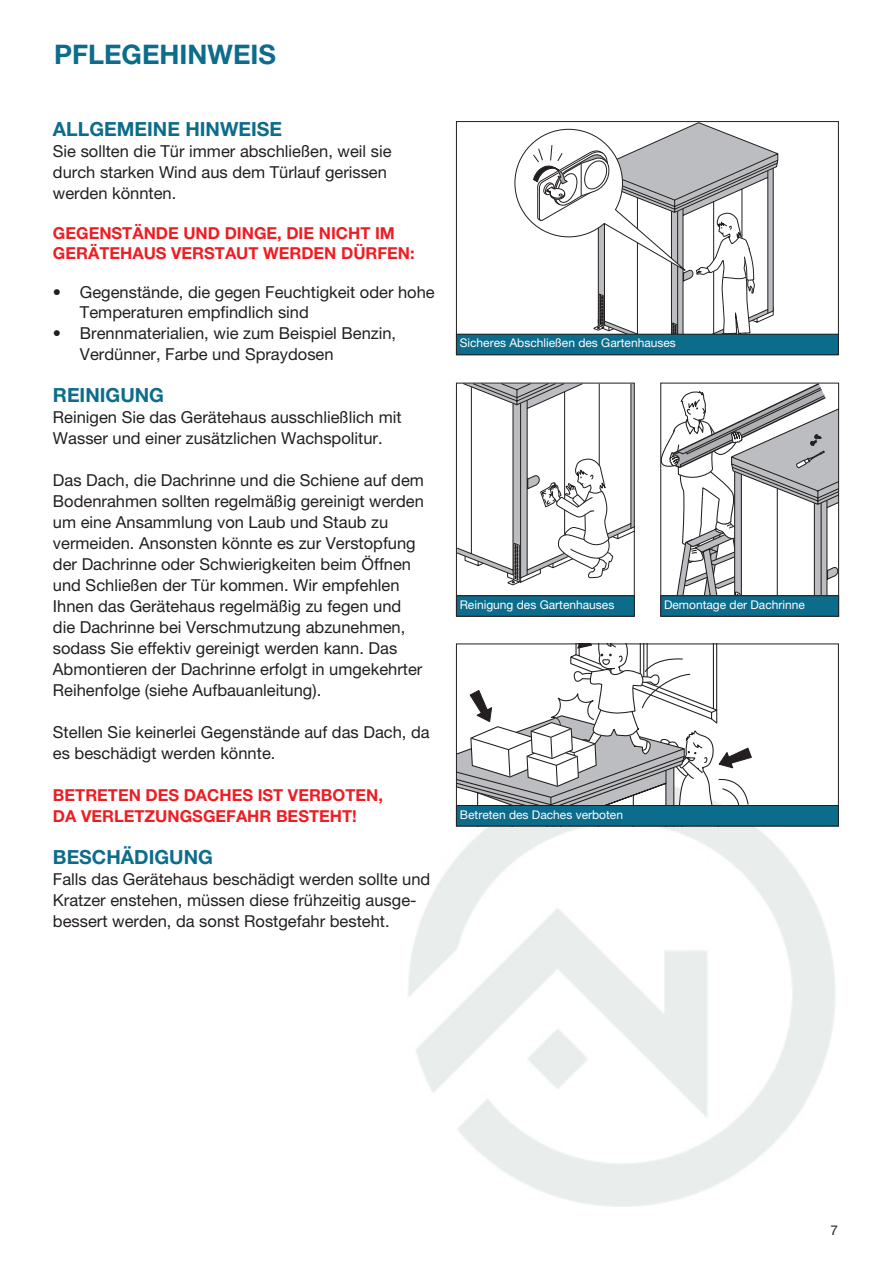
<style>
.page{position:relative;width:893px;height:1263px;background:#fff}
.page>*{position:absolute;margin:0;border:0;box-sizing:border-box;transform-origin:0 0}
.t1{font:700 27px "Helvetica Neue LT";color:#0c6c8c}
.t2{font:700 27px "Helvetica Neue";color:#0c6c8c}
.t3{font:700 19.5px "Helvetica Neue";color:#0c6c8c}
.t4{font:16.5px/21px "Helvetica Neue";color:#231f20}
.t5{font:700 16.5px "Helvetica Neue";letter-spacing:.055em;color:#ee1d23}
.t6{font:13.5px "Helvetica Neue LT";color:#231f20}
.t7{font:12px "Helvetica Neue";color:#fff}
</style>
<div class="page">
<img style="left:408px;top:781px;width:427px;height:426px">
<svg style="left:458px;top:645px;width:294px;height:160px"></svg>
<hr style="left:633px;top:795px;width:1px;height:31px;background:#231f20">
<div style="left:456px;top:643px;width:383px;height:183px;border:1px solid #231f20"></div>
<div style="left:456px;top:805px;width:382px;height:21px;background:#0c6c8c"></div>
<div style="left:456px;top:805px;width:383px;height:21px;border:1px solid #231f20"></div>
<svg style="left:515px;top:123px;width:263px;height:211px"></svg>
<div style="left:456px;top:334px;width:382px;height:21px;background:#0c6c8c"></div>
<div style="left:456px;top:334px;width:383px;height:21px;border:1px solid #231f20"></div>
<svg style="left:662px;top:385px;width:175px;height:210px"></svg>
<div style="left:660px;top:383px;width:179px;height:234px;border:1px solid #231f20"></div>
<svg style="left:458px;top:385px;width:175px;height:200px"></svg>
<div style="left:456px;top:383px;width:179px;height:234px;border:1px solid #231f20"></div>
<div style="left:661px;top:596px;width:178px;height:20px;background:#0c6c8c"></div>
<div style="left:660px;top:595px;width:179px;height:22px;border:1px solid #231f20"></div>
<div style="left:456px;top:596px;width:178px;height:20px;background:#0c6c8c"></div>
<div style="left:456px;top:595px;width:179px;height:22px;border:1px solid #231f20"></div>
<h1 class="t1" style="left:54px;top:38px;width:479px">AUFBAUANLEITUNG SAPPORO 2215</h1>
<h1 class="t2" style="left:54px;top:38px;width:18px">PFLEGEHINWEIS</h1>
<p class="t3" style="left:53px;top:117px;width:231px">ALLGEMEINE HINWEISE</p>
<p class="t4" style="left:53px;top:141px;width:340px">Sie sollten die Tür immer abschließen, weil sie durch starken Wind aus dem Türlauf gerissen werden könnten.</p>
<p class="t5" style="left:53px;top:223px;width:25px">GEGENST</p>
<p class="t5" style="left:132px;top:223px;width:24px">ÄNDE</p>
<p class="t5" style="left:183px;top:223px;width:65px">UND DINGE</p>
<p class="t5" style="left:277px;top:223px;width:19px">, DIE</p>
<p class="t5" style="left:319px;top:223px;width:12px">NICHT</p>
<p class="t5" style="left:375px;top:223px;width:10px">IM</p>
<p class="t5" style="left:53px;top:243px;width:59px">GERÄTEHA</p>
<p class="t5" style="left:144px;top:243px;width:50px">US VERSTA</p>
<p class="t5" style="left:236px;top:243px;width:40px">UT WERDEN</p>
<p class="t5" style="left:341px;top:243px;width:37px">DÜRFEN</p>
<p class="t5" style="left:410px;top:243px;width:6px">:</p>
<p class="t4" style="left:80px;top:282px;width:356px;line-height:19.8px;text-indent:-27px">• Gegenstände, die gegen Feuchtigkeit oder hohe<br>Temperaturen empfindlich sind</p>
<p class="t4" style="left:80px;top:323px;width:318px;text-indent:-27px">• Brennmaterialien, wie zum Beispiel Benzin,<br>Verdünner, Farbe und Spraydosen</p>
<p class="t3" style="left:53px;top:383px;width:113px">REINIGUNG</p>
<p class="t4" style="left:53px;top:407px;width:350px">Reinigen Sie das Gerätehaus ausschließlich mit<br>Wasser und einer zusätzlichen Wachspolitur.</p>
<p class="t4" style="left:53px;top:470px;width:373px">Das Dach, die Dachrinne und die Schiene auf dem Bodenrahmen sollten regelmäßig gereinigt werden um eine Ansammlung von Laub und Staub zu vermeiden. Ansonsten könnte es zur Verstopfung der Dachrinne oder Schwierigkeiten beim Öffnen und Schließen der Tür kommen. Wir empfehlen Ihnen das Gerätehaus regelmäßig zu fegen und die Dachrinne bei Verschmutzung abzunehmen, sodass Sie effektiv gereinigt werden kann. Das Abmontieren der Dachrinne erfolgt in umgekehrter Reihenfolge (siehe Aufbauanleitung).</p>
<p class="t4" style="left:53px;top:722px;width:378px">Stellen Sie keinerlei Gegenstände auf das Dach, da es beschädigt werden könnte.</p>
<p class="t5" style="left:53px;top:785px;width:24px">BETRETEN</p>
<p class="t5" style="left:146px;top:785px;width:12px">DES</p>
<p class="t5" style="left:184px;top:785px;width:25px">DACHES</p>
<p class="t5" style="left:258px;top:785px;width:10px">IST</p>
<p class="t5" style="left:288px;top:785px;width:23px">VERB</p>
<p class="t5" style="left:333px;top:785px;width:25px">OTEN</p>
<p class="t5" style="left:378px;top:785px;width:6px">,</p>
<p class="t5" style="left:53px;top:806px;width:40px">DA VERLETZ</p>
<p class="t5" style="left:155px;top:806px;width:25px">UNGSGEFAHR</p>
<p class="t5" style="left:276px;top:806px;width:12px">BESTEHT</p>
<p class="t5" style="left:352px;top:806px;width:6px">!</p>
<p class="t3" style="left:53px;top:845px;width:161px">BESCHÄDIGUNG</p>
<p class="t4" style="left:53px;top:869px;width:379px">Falls das Gerätehaus beschädigt werden sollte und<br>Kratzer enstehen, müssen diese frühzeitig ausge&shy;bessert werden, da sonst Rostgefahr besteht.</p>
<p class="t7" style="left:460px;top:336px;width:218px">Sicheres Abschließen des Gartenhauses</p>
<p class="t7" style="left:460px;top:598px;width:156px">Reinigung des Gartenhauses</p>
<p class="t7" style="left:664px;top:598px;width:142px">Demontage der Dachrinne</p>
<p class="t7" style="left:460px;top:807px;width:165px">Betreten des Daches verboten</p>
<p class="t6" style="left:831px;top:1222px;width:9px">7</p>
</div>
